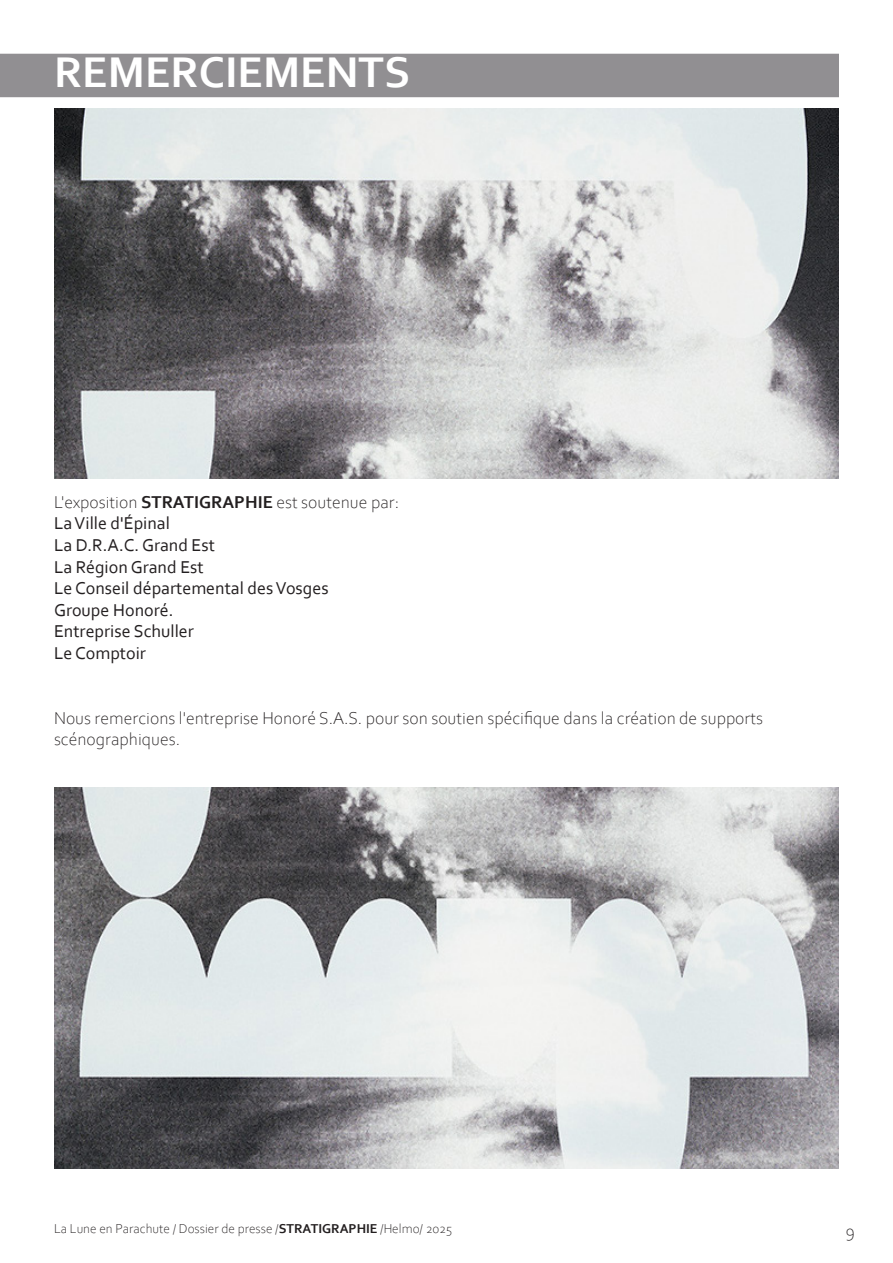
<style>
.page{position:relative;width:893px;height:1263px;background:#fff}
.page>*{position:absolute;margin:0;border:0;box-sizing:border-box;transform-origin:0 0}
.t1{font:700 45px "Corbel";color:#fff}
.t2{font:300 18px/21.6px "Corbel";color:#231f20}
.t3{font:18px "Corbel";color:#231f20}
.t4{font:300 13.5px "Corbel";color:#231f20}
.s1{font-weight:700}
</style>
<div class="page">
<div style="left:0;top:54px;width:839px;height:43px;background:#918f92"></div>
<img style="left:54px;top:108px;width:785px;height:370px">
<img style="left:54px;top:787px;width:785px;height:381px">
<p class="t1" style="left:54px;top:45px;width:358px">REMERCIEMENTS</p>
<p class="t2" style="left:54px;top:490px;width:347px">L'exposition <span class="s1">STRATIGRAPHIE</span> est soutenue par:</p>
<p class="t3" style="left:54px;top:512px;width:117px">La Ville d'Épinal</p>
<p class="t3" style="left:54px;top:534px;width:163px">La D.R.A.C. Grand Est</p>
<p class="t3" style="left:54px;top:555px;width:151px">La Région Grand Est</p>
<p class="t3" style="left:54px;top:577px;width:276px">Le Conseil départemental des Vosges</p>
<p class="t3" style="left:54px;top:599px;width:121px">Groupe Honoré.</p>
<p class="t3" style="left:54px;top:620px;width:141px">Entreprise Schuller</p>
<p class="t3" style="left:54px;top:642px;width:93px">Le Comptoir</p>
<p class="t2" style="left:54px;top:706px;width:711px">Nous remercions l'entreprise Honoré S.A.S. pour son soutien spécifique dans la création de supports scénographiques.</p>
<p class="t4" style="left:54px;top:1219px;width:400px">La Lune en Parachute / Dossier de presse /<span class="s1">STRATIGRAPHIE</span> /Helmo/ 2025</p>
<p class="t2" style="left:846px;top:1219px;width:10px">9</p>
</div>
